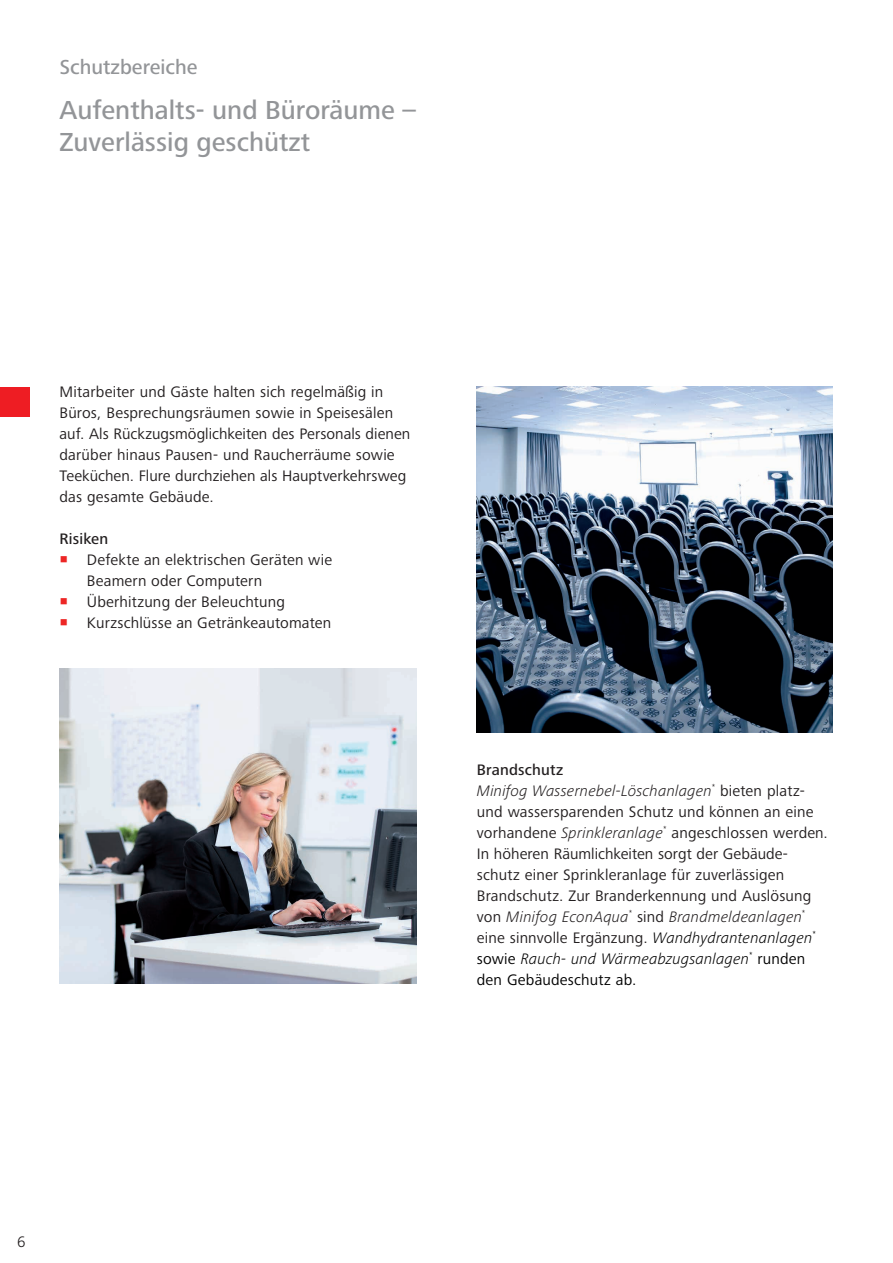
<style>
.page{position:relative;width:893px;height:1263px;background:#fff}
.page>*{position:absolute;margin:0;border:0;box-sizing:border-box;transform-origin:0 0}
.t1{font:500 27px/32.4px "Frutiger Next Pro";color:#939598}
.t2{font:500 21px "Frutiger Next Pro";color:#939598}
.t3{font:15.75px/21px "Frutiger Next Pro";letter-spacing:.01em;color:#231f20}
.t4{font:500 15.75px "Frutiger Next Pro";letter-spacing:.01em;color:#231f20}
.t5{font:300 15.75px "Frutiger Next Pro";color:#231f20}
.s1{font-weight:500}
.s2{font-weight:300;font-style:italic}
.s3{font-weight:300;font-style:italic;color:#000}
.s4{color:#000}
</style>
<div class="page">
<img style="left:60px;top:668px;width:357px;height:316px">
<img style="left:477px;top:387px;width:356px;height:345px">
<div style="left:0;top:387px;width:30px;height:30px;background:#ee1d23"></div>
<h2 class="t2" style="left:60px;top:55px;width:140px">Schutzbereiche</h2>
<h1 class="t1" style="left:60px;top:94px;width:358px">Aufenthalts- und Büroräume –<br>Zuverlässig geschützt</h1>
<p class="t3" style="left:60px;top:381px;width:352px">Mitarbeiter und Gäste halten sich regelmäßig in Büros, Besprechungsräumen sowie in Speisesälen auf. Als Rückzugsmöglichkeiten des Personals dienen darüber hinaus Pausen- und Raucherräume sowie Teeküchen. Flure durchziehen als Hauptverkehrsweg das gesamte Gebäude.</p>
<p class="t4" style="left:60px;top:530px;width:50px">Risiken</p>
<p class="t3" style="left:87px;top:549px;width:247px">Defekte an elektrischen Geräten wie<br>Beamern oder Computern<br>Überhitzung der Beleuchtung<br>Kurzschlüsse an Getränkeautomaten</p>
<p class="t3" style="left:477px;top:759px;width:353px"><span class="s1">Brandschutz<br></span><span class="s2">Minifog Wassernebel-Löschanlagen</span><sup>*</sup> bieten platz&shy;und wassersparenden Schutz und können an eine vorhandene <span class="s2">Sprinkleranlage</span><sup>*</sup> angeschlossen werden.<br>In höheren Räumlichkeiten sorgt der Gebäude&shy;schutz einer Sprinkleranlage für zuverlässigen Brandschutz. Zur Branderkennung und Auslösung von <span class="s2">Minifog EconAqua</span><sup>*</sup> sind <span class="s2">Brandmeldeanlagen</span><sup>* </sup>eine sinnvolle Ergänzung. <span class="s3">Wandhydrantenanlagen</span><sup>* </sup><span class="s4">sowie</span> <span class="s3">Rauch- und Wärmeabzugsanlagen</span><sup>*</sup> <span class="s4">runden den Gebäudeschutz ab.</span></p>
<p class="t5" style="left:17px;top:1233px;width:10px">6</p>
</div>
